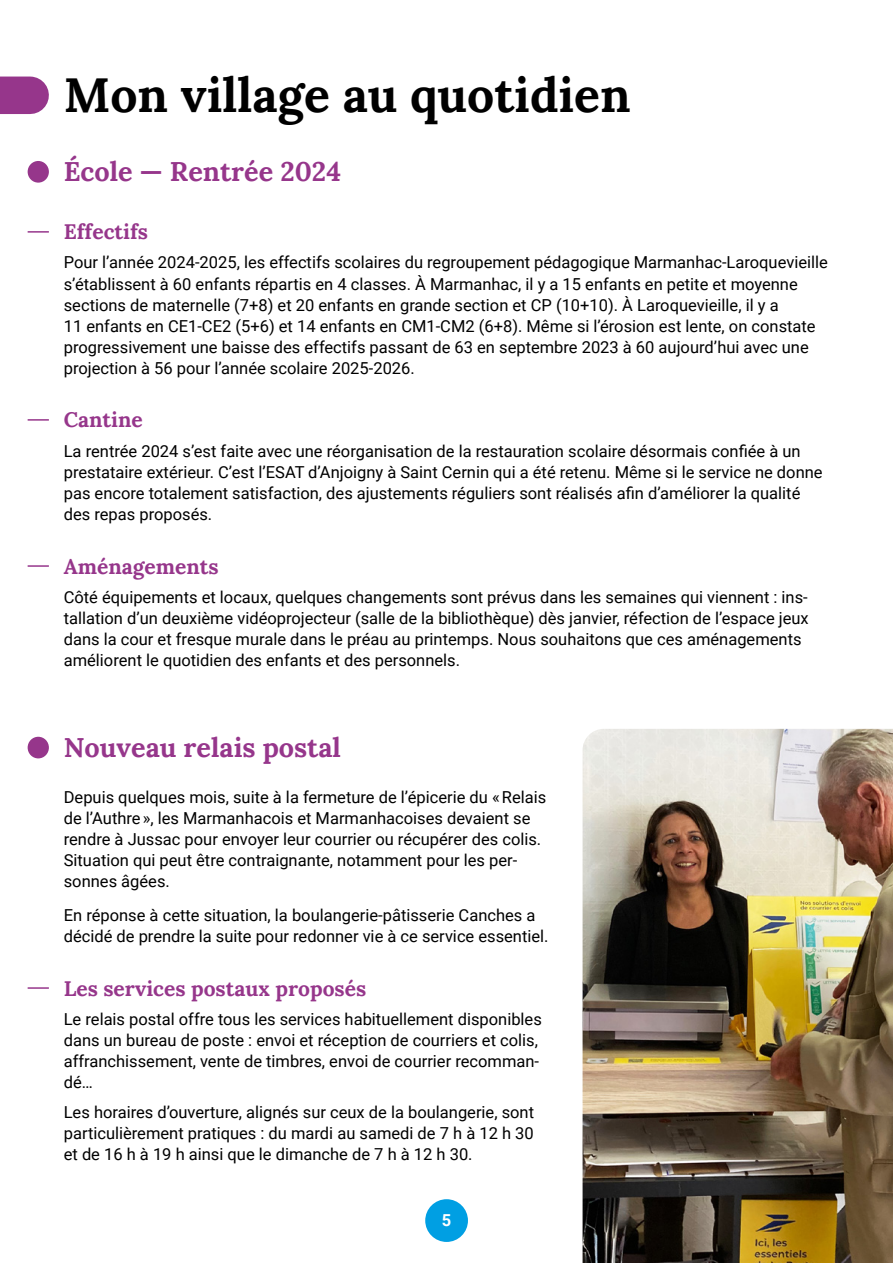
<style>
.page{position:relative;width:893px;height:1263px;background:#fff}
.page>*{position:absolute;margin:0;border:0;box-sizing:border-box;transform-origin:0 0}
.t1{font:48px "Lora";color:#000}
.t2{font:27px "Lora";color:#96368b}
.t3{font:21px "Lora";color:#96368b}
.t4{font:16.5px/21px "Roboto";color:#000}
.t5{font:700 16.5px "Roboto";color:#fff}
</style>
<div class="page">
<div style="left:425px;top:1199px;width:43px;height:43px;background:#009fe3;border-radius:50%"></div>
<div style="left:0;top:77px;width:30px;height:37px;background:#96368b"></div>
<hr style="left:28px;top:231px;width:21px;height:2px;background:#96368b">
<hr style="left:28px;top:419px;width:21px;height:2px;background:#96368b">
<hr style="left:28px;top:565px;width:21px;height:2px;background:#96368b">
<hr style="left:28px;top:987px;width:21px;height:2px;background:#96368b">
<img style="left:583px;top:729px;width:310px;height:534px">
<div style="left:28px;top:161px;width:21px;height:22px;background:#96368b;border-radius:50%"></div>
<div style="left:28px;top:737px;width:21px;height:21px;background:#96368b;border-radius:50%"></div>
<h1 class="t1" style="left:64px;top:59px;width:568px">Mon village au quotidien</h1>
<h2 class="t2" style="left:64px;top:151px;width:279px">École — Rentrée 2024</h2>
<p class="t3" style="left:64px;top:216px;width:86px">Effectifs</p>
<p class="t4" style="left:64px;top:251px;width:766px">Pour l’année 2024-2025, les effectifs scolaires du regroupement pédagogique Marmanhac-Laroquevieille s’établissent à 60 enfants répartis en 4 classes. À Marmanhac, il y a 15 enfants en petite et moyenne sections de maternelle (7+8) et 20 enfants en grande section et CP (10+10). À Laroquevieille, il y a<br>11 enfants en CE1-CE2 (5+6) et 14 enfants en CM1-CM2 (6+8). Même si l’érosion est lente, on constate progressivement une baisse des effectifs passant de 63 en septembre 2023 à 60 aujourd’hui avec une projection à 56 pour l’année scolaire 2025-2026.</p>
<p class="t3" style="left:64px;top:404px;width:81px">Cantine</p>
<p class="t4" style="left:64px;top:440px;width:760px">La rentrée 2024 s’est faite avec une réorganisation de la restauration scolaire désormais confiée à un prestataire extérieur. C’est l’ESAT d’Anjoigny à Saint Cernin qui a été retenu. Même si le service ne donne pas encore totalement satisfaction, des ajustements réguliers sont réalisés afin d’améliorer la qualité des repas proposés.</p>
<p class="t3" style="left:64px;top:550px;width:156px">Aménagements</p>
<p class="t4" style="left:64px;top:586px;width:746px">Côté équipements et locaux, quelques changements sont prévus dans les semaines qui viennent : ins&shy;tallation d’un deuxième vidéoprojecteur (salle de la bibliothèque) dès janvier, réfection de l’espace jeux dans la cour et fresque murale dans le préau au printemps. Nous souhaitons que ces aménagements améliorent le quotidien des enfants et des personnels.</p>
<h2 class="t2" style="left:64px;top:727px;width:279px">Nouveau relais postal</h2>
<p class="t4" style="left:64px;top:786px;width:484px">Depuis quelques mois, suite à la fermeture de l’épicerie du « Relais de l’Authre », les Marmanhacois et Marmanhacoises devaient se rendre à Jussac pour envoyer leur courrier ou récupérer des colis.<br>Situation qui peut être contraignante, notamment pour les per&shy;sonnes âgées.</p>
<p class="t4" style="left:64px;top:904px;width:486px">En réponse à cette situation, la boulangerie-pâtisserie Canches a décidé de prendre la suite pour redonner vie à ce service essentiel.</p>
<p class="t3" style="left:64px;top:972px;width:304px">Les services postaux proposés</p>
<p class="t4" style="left:64px;top:1008px;width:480px">Le relais postal offre tous les services habituellement disponibles dans un bureau de poste : envoi et réception de courriers et colis, affranchissement, vente de timbres, envoi de courrier recomman&shy;dé…</p>
<p class="t4" style="left:64px;top:1101px;width:472px;text-align:justify">Les horaires d’ouverture, alignés sur ceux de la boulangerie, sont particulièrement pratiques : du mardi au samedi de 7 h à 12 h 30 et de 16 h à 19 h ainsi que le dimanche de 7 h à 12 h 30.</p>
<p class="t5" style="left:442px;top:1209px;width:11px">5</p>
</div>
